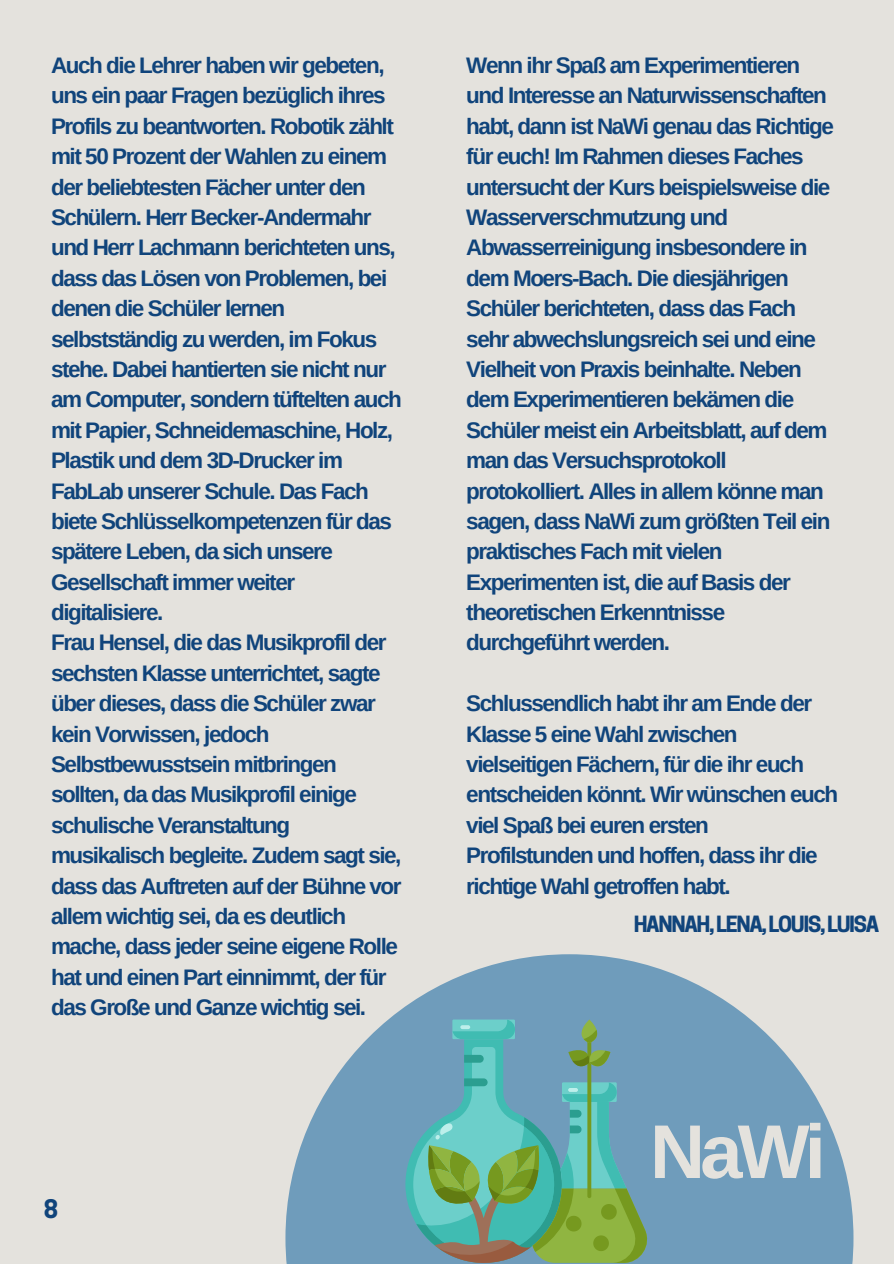
<style>
.page{position:relative;width:894px;height:1264px;background:#fff}
.page>*{position:absolute;margin:0;border:0;box-sizing:border-box;transform-origin:0 0}
.t1{font:700 76.2px "Arimo";color:#e4e2dd}
.t2{font:700 24px "Cooper Hewitt";color:#10447b}
.t3{font:700 22.5px/30.5px "Arimo";letter-spacing:-.065em;color:#10447b}
.t4{font:700 21px "Cooper Hewitt";letter-spacing:-.065em;color:#10447b}
</style>
<div class="page">
<div style="left:0;top:0;width:893px;height:1263px;background:#e4e2dd"></div>
<svg style="left:285px;top:954px;width:568px;height:309px;fill:#6f9cbb"></svg>
<svg style="left:405px;top:1019px;width:246px;height:244px;background:#6aaa9a"></svg>
<h2 class="t3" style="left:51px;top:50px;width:352px">Auch die Lehrer haben wir gebeten, uns ein paar Fragen bezüglich ihres Profils zu beantworten. Robotik zählt mit 50 Prozent der Wahlen zu einem der beliebtesten Fächer unter den Schülern. Herr Becker-Andermahr und Herr Lachmann berichteten uns, dass das Lösen von Problemen, bei denen die Schüler lernen selbstständig zu werden, im Fokus stehe. Dabei hantierten sie nicht nur am Computer, sondern tüftelten auch mit Papier, Schneidemaschine, Holz, Plastik und dem 3D-Drucker im FabLab unserer Schule. Das Fach biete Schlüsselkompetenzen für das spätere Leben, da sich unsere Gesellschaft immer weiter digitalisiere.<br>Frau Hensel, die das Musikprofil der sechsten Klasse unterrichtet, sagte über dieses, dass die Schüler zwar kein Vorwissen, jedoch Selbstbewusstsein mitbringen sollten, da das Musikprofil einige schulische Veranstaltung musikalisch begleite. Zudem sagt sie, dass das Auftreten auf der Bühne vor allem wichtig sei, da es deutlich mache, dass jeder seine eigene Rolle hat und einen Part einnimmt, der für das Große und Ganze wichtig sei.</h2>
<h1 class="t2" style="left:44px;top:1200px;width:16px">8</h1>
<p class="t3" style="left:466px;top:50px;width:369px">Wenn ihr Spaß am Experimentieren und Interesse an Naturwissenschaften habt, dann ist NaWi genau das Richtige für euch! Im Rahmen dieses Faches untersucht der Kurs beispielsweise die Wasserverschmutzung und Abwasserreinigung insbesondere in dem Moers-Bach. Die diesjährigen Schüler berichteten, dass das Fach sehr abwechslungsreich sei und eine Vielheit von Praxis beinhalte. Neben dem Experimentieren bekämen die Schüler meist ein Arbeitsblatt, auf dem man das Versuchsprotokoll protokolliert. Alles in allem könne man sagen, dass NaWi zum größten Teil ein praktisches Fach mit vielen Experimenten ist, die auf Basis der theoretischen Erkenntnisse durchgeführt werden.</p>
<p class="t3" style="left:466px;top:688px;width:373px">Schlussendlich habt ihr am Ende der Klasse 5 eine Wahl zwischen vielseitigen Fächern, für die ihr euch entscheiden könnt. Wir wünschen euch viel Spaß bei euren ersten Profilstunden und hoffen, dass ihr die richtige Wahl getroffen habt.</p>
<p class="t4" style="left:633px;top:916px;width:247px">HANNAH,LENA,LOUIS,LUISA</p>
<p class="t1" style="left:649px;top:1108px;width:177px">NaWi</p>
</div>
